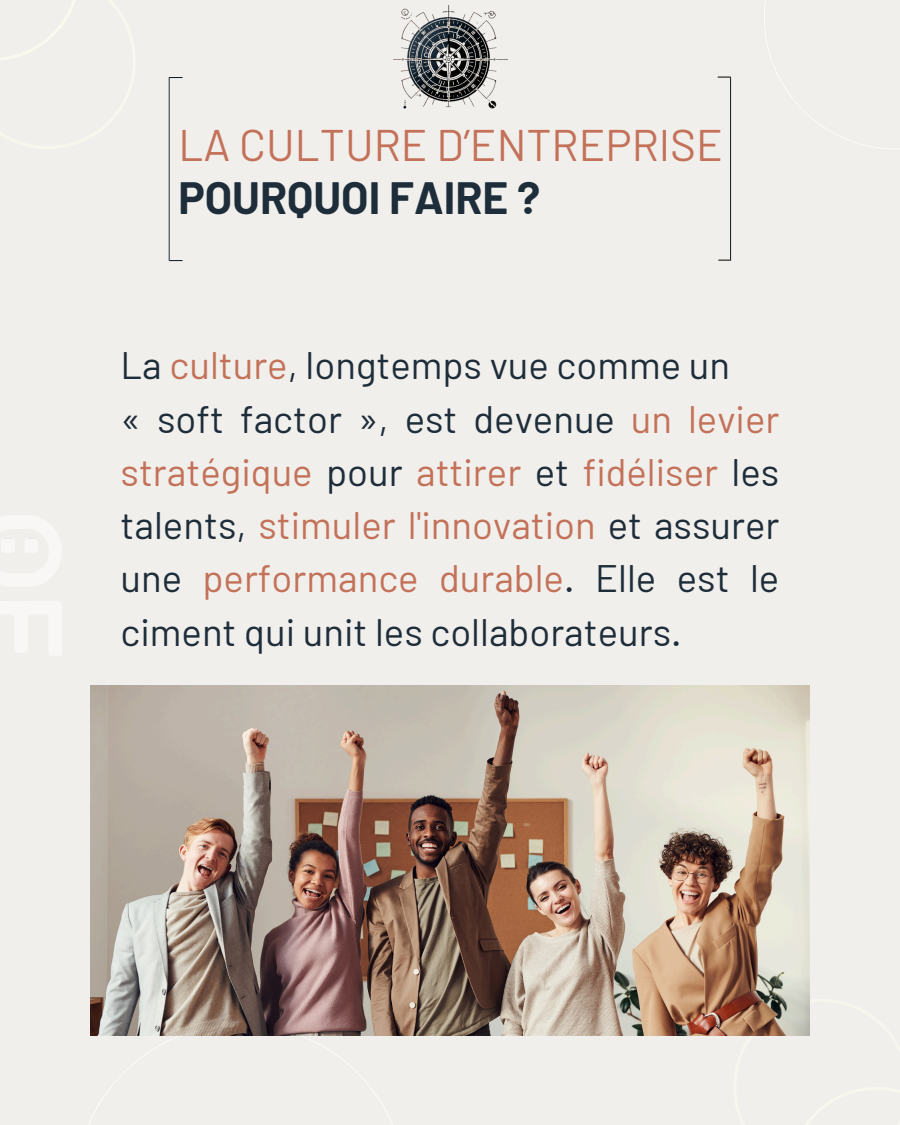
<style>
.page{position:relative;width:900px;height:1125px;background:#f1efec}
.page>*{position:absolute;margin:0;border:0;box-sizing:border-box;transform-origin:0 0}
.t1{font:44.2px "Barlow";color:#c37259}
.t2{font:700 44.2px "Barlow";color:#1e2d3a}
.t3{font:38.3px/53.2px "Barlow";color:#1e2d3a;text-align:justify}
.s1{color:#c37259}
</style>
<div class="page">
<svg style="left:88px;top:1035px;width:318px;height:90px"></svg>
<svg style="left:764px;top:0;width:125px;height:149px"></svg>
<img style="left:393px;top:5px;width:114px;height:104px">
<svg style="left:170px;top:77px;width:13px;height:1px"></svg>
<svg style="left:170px;top:260px;width:13px;height:1px"></svg>
<hr style="left:169px;top:77px;width:1px;height:184px;background:#1e2d3a">
<svg style="left:718px;top:77px;width:12px;height:1px"></svg>
<svg style="left:718px;top:260px;width:13px;height:1px"></svg>
<hr style="left:730px;top:77px;width:1px;height:183px;background:#0d171f">
<img style="left:90px;top:686px;width:720px;height:349px">
<h2 class="t1" style="left:178px;top:117px;width:546px">LA CULTURE D’ENTREPRISE</h2>
<h1 class="t2" style="left:178px;top:169px;width:363px">POURQUOI FAIRE ?</h1>
<p class="t3" style="left:121px;top:337px;width:611px">La <span class="s1">culture</span>, longtemps vue comme un</p>
<p class="t3" style="left:121px;top:391px;width:660px">« soft factor », est devenue <span class="s1">un levier stratégique</span> pour <span class="s1">attirer</span> et <span class="s1">fidéliser</span> les talents, <span class="s1">stimuler l'innovation</span> et assurer une <span class="s1">performance durable</span>. Elle est le ciment qui unit les collaborateurs.</p>
</div>
